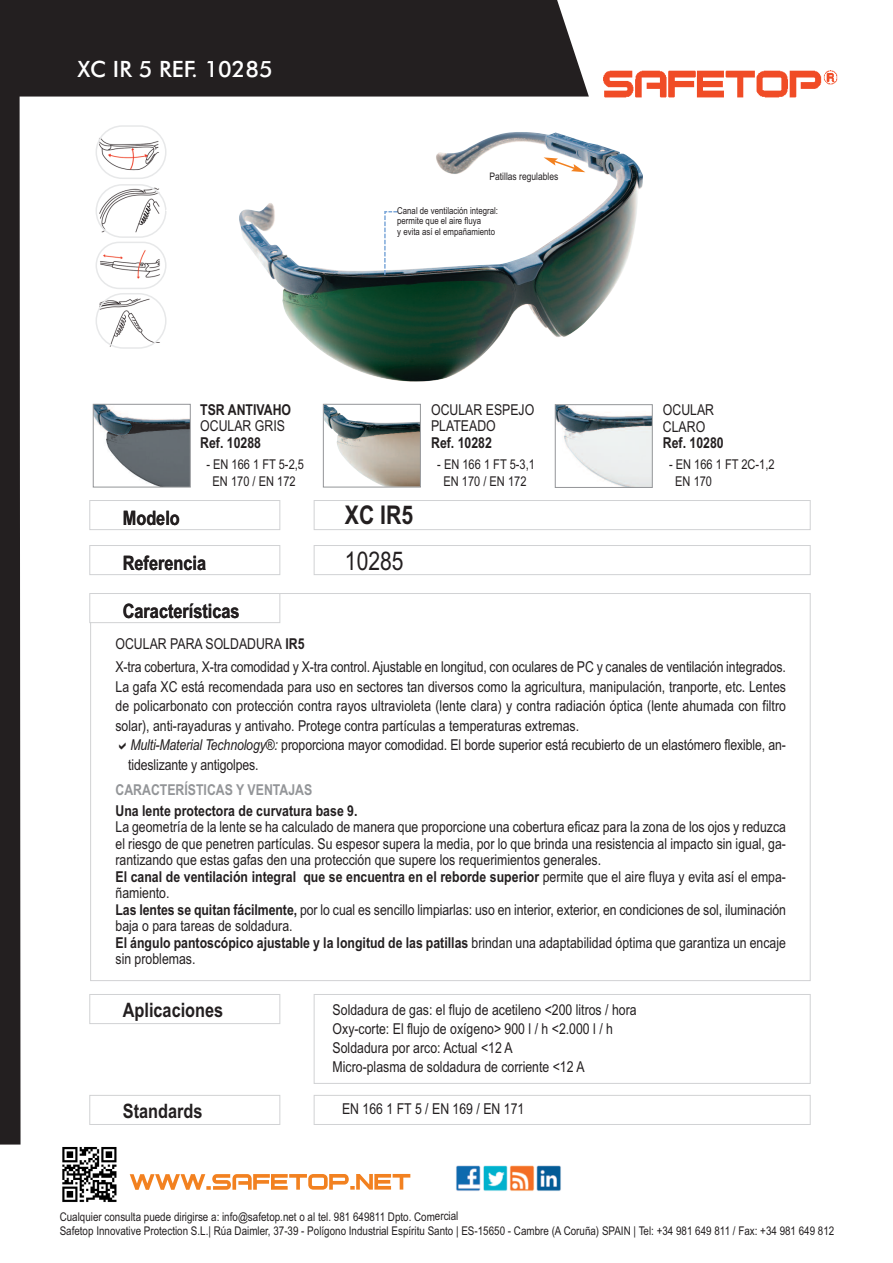
<style>
.page{position:relative;width:893px;height:1263px;background:#fff}
.page>*{position:absolute;margin:0;border:0;box-sizing:border-box;transform-origin:0 0}
.t1{font:700 25.8px "Arial Narrow";color:#231f20}
.t2{font:25.8px "Arial Narrow";color:#231f20}
.t3{font:500 22.5px "Futura BT";color:#fff}
.t4{font:700 19.95px "Arial Narrow";color:#231f20}
.t5{font:15px/16.5px "Arial Narrow";color:#231f20}
.t6{font:700 15px "Arial Narrow";color:#231f20}
.t7{font:700 15px "Arial Narrow";color:#939598}
.t8{font:13.5px/16.5px "Arial Narrow";color:#231f20;text-align:center}
.t9{font:12px/14.2px "Arial Narrow";color:#231f20}
.t10{font:10.35px "Arial Narrow";color:#231f20}
.t11{font:9.6px/10.4px "Arial Narrow";color:#231f20}
.s1{font-weight:700}
.s2{font-style:italic}
</style>
<div class="page">
<div style="left:90px;top:500px;width:190px;height:30px;border:1px solid #d1d2d4"></div>
<div style="left:90px;top:545px;width:190px;height:30px;border:1px solid #d1d2d4"></div>
<div style="left:314px;top:500px;width:496px;height:30px;border:1px solid #d1d2d4"></div>
<div style="left:314px;top:545px;width:496px;height:30px;border:1px solid #d1d2d4"></div>
<div style="left:90px;top:593px;width:190px;height:30px;border:1px solid #d1d2d4"></div>
<div style="left:90px;top:994px;width:190px;height:30px;border:1px solid #d1d2d4"></div>
<div style="left:314px;top:994px;width:496px;height:89px;border:1px solid #d1d2d4"></div>
<div style="left:90px;top:1095px;width:190px;height:30px;border:1px solid #d1d2d4"></div>
<div style="left:314px;top:1095px;width:496px;height:30px;border:1px solid #d1d2d4"></div>
<img style="left:239px;top:132px;width:404px;height:250px">
<svg style="left:383px;top:210px;width:15px;height:65px"></svg>
<svg style="left:544px;top:157px;width:41px;height:15px"></svg>
<svg style="left:96px;top:125px;width:71px;height:224px"></svg>
<img style="left:325px;top:406px;width:94px;height:79px">
<div style="left:323px;top:404px;width:98px;height:83px;border:1px solid #939598"></div>
<img style="left:95px;top:406px;width:94px;height:79px">
<div style="left:93px;top:404px;width:98px;height:83px;border:1px solid #939598"></div>
<img style="left:557px;top:406px;width:94px;height:80px">
<div style="left:555px;top:404px;width:98px;height:84px;border:1px solid #939598"></div>
<div style="left:0;top:97px;width:21px;height:1047px;background:#231f20"></div>
<div style="left:0;top:0;width:589px;height:97px;background:#231f20"></div>
<svg style="left:130px;top:1174px;width:280px;height:16px"></svg>
<img style="left:62px;top:1147px;width:55px;height:55px">
<img style="left:603px;top:70px;width:235px;height:28px">
<img style="left:456px;top:1165px;width:105px;height:26px">
<h2 class="t3" style="left:78px;top:56px;width:197px">XC IR 5 REF. 10285</h2>
<p class="t10" style="left:489px;top:170px;width:70px">Patillas regulables</p>
<p class="t11" style="left:397px;top:206px;width:102px">Canal de ventilación integral: permite que el aire fluya<br>y evita así el empañamiento</p>
<p class="t6" style="left:200px;top:401px;width:92px">TSR ANTIVAHO</p>
<p class="t5" style="left:200px;top:418px;width:86px">OCULAR GRIS</p>
<p class="t6" style="left:200px;top:434px;width:62px">Ref. 10288</p>
<p class="t8" style="left:206px;top:457px;width:99px">- EN 166 1 FT 5-2,5<br>EN 170 / EN 172</p>
<h3 class="t4" style="left:123px;top:506px;width:59px">Modelo</h3>
<h3 class="t4" style="left:123px;top:551px;width:85px">Referencia</h3>
<h3 class="t4" style="left:123px;top:599px;width:118px">Características</h3>
<h1 class="t1" style="left:345px;top:500px;width:70px">XC IR5</h1>
<h1 class="t2" style="left:345px;top:546px;width:60px">10285</h1>
<p class="t5" style="left:431px;top:401px;width:105px">OCULAR ESPEJO<br>PLATEADO</p>
<p class="t6" style="left:431px;top:434px;width:62px">Ref. 10282</p>
<p class="t8" style="left:437px;top:456px;width:99px">- EN 166 1 FT 5-3,1<br>EN 170 / EN 172</p>
<p class="t5" style="left:663px;top:402px;width:53px">OCULAR<br>CLARO</p>
<p class="t6" style="left:663px;top:434px;width:62px">Ref. 10280</p>
<p class="t8" style="left:675px;top:456px;width:101px;text-align:left;text-indent:-6px">- EN 166 1 FT 2C-1,2<br>EN 170</p>
<p class="t5" style="left:115px;top:631px;width:672px;line-height:23.7px">OCULAR PARA SOLDADURA <span class="s1">IR5<br></span>X-tra cobertura, X-tra comodidad y X-tra control. Ajustable en longitud, con oculares de PC y canales de ventilación integrados.</p>
<p class="t5" style="left:115px;top:677px;width:672px;line-height:19.5px;text-align:justify">La gafa XC está recomendada para uso en sectores tan diversos como la agricultura, manipulación, tranporte, etc. Lentes de policarbonato con protección contra rayos ultravioleta (lente clara) y contra radiación óptica (lente ahumada con filtro solar), anti-rayaduras y antivaho. Protege contra partículas a temperaturas extremas.</p>
<p class="t5" style="left:128px;top:735px;width:659px;line-height:19.5px"><span class="s2">Multi-Material Technology®:</span> proporciona mayor comodidad. El borde superior está recubierto de un elastómero flexible, an&shy;tideslizante y antigolpes.</p>
<p class="t7" style="left:116px;top:781px;width:198px">CARACTERÍSTICAS Y VENTAJAS</p>
<p class="t6" style="left:116px;top:802px;width:243px">Una lente protectora de curvatura base 9.</p>
<p class="t5" style="left:116px;top:819px;width:672px">La geometría de la lente se ha calculado de manera que proporcione una cobertura eficaz para la zona de los ojos y reduzca el riesgo de que penetren partículas. Su espesor supera la media, por lo que brinda una resistencia al impacto sin igual, ga&shy;rantizando que estas gafas den una protección que supere los requerimientos generales.<br><span class="s1">El canal de ventilación integral que se encuentra en el reborde superior</span> permite que el aire fluya y evita así el empa&shy;ñamiento.<br><span class="s1">Las lentes se quitan fácilmente,</span> por lo cual es sencillo limpiarlas: uso en interior, exterior, en condiciones de sol, iluminación baja o para tareas de soldadura.<br><span class="s1">El ángulo pantoscópico ajustable y la longitud de las patillas</span> brindan una adaptabilidad óptima que garantiza un encaje sin problemas.</p>
<h3 class="t4" style="left:123px;top:998px;width:102px">Aplicaciones</h3>
<p class="t5" style="left:333px;top:1000px;width:306px;line-height:19px">Soldadura de gas: el flujo de acetileno &lt;200 litros / hora Oxy-corte: El flujo de oxígeno&gt; 900 l / h &lt;2.000 l / h Soldadura por arco: Actual &lt;12 A<br>Micro-plasma de soldadura de corriente &lt;12 A</p>
<h3 class="t4" style="left:123px;top:1099px;width:81px">Standards</h3>
<p class="t5" style="left:342px;top:1101px;width:184px">EN 166 1 FT5 / EN 169 / EN 171</p>
<p class="t9" style="left:60px;top:1209px;width:776px">Cualquier consulta puede dirigirse a: info@safetop.net o al tel. 981 649811 Dpto. Comercial<br>Safetop Innovative Protection S.L.| Rúa Daimler, 37-39 - Polígono Industrial Espíritu Santo | ES-15650 - Cambre (A Coruña) SPAIN | Tel: +34 981 649 811 / Fax: +34 981 649 812</p>
</div>
